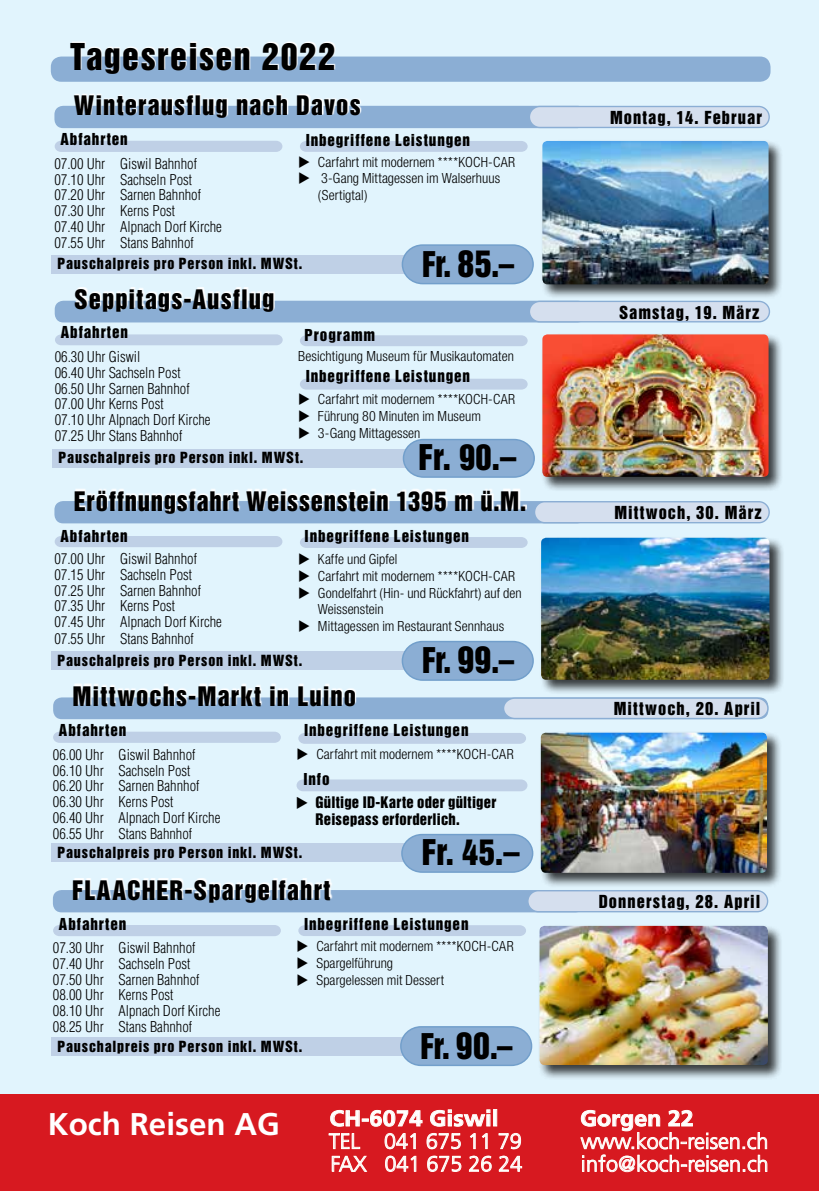
<style>
.page{position:relative;width:819px;height:1191px;background:#e1f4fd}
.page>*{position:absolute;margin:0;border:0;box-sizing:border-box;transform-origin:0 0}
.t1{font:33.77px "Helvetica Inserat";letter-spacing:.045em;color:#000}
.t2{font:32.38px "Helvetica Inserat";letter-spacing:.01em;color:#000;scale:.95 1}
.t3{font:32.38px "Helvetica Inserat";letter-spacing:.01em;color:#000}
.t4{font:700 31.32px "Ascom Frutiger";color:#fff}
.t5{font:24.5px "Helvetica Inserat";letter-spacing:.04em;color:#000}
.t6{font:700 21.88px "Ascom Frutiger";letter-spacing:.01em;color:#fff;scale:1.07 1}
.t7{font:700 21.88px "Ascom Frutiger";letter-spacing:.01em;color:#fff;scale:1.05 1}
.t8{font:300 21.53px/22.8px "Ascom Frutiger";color:#fff}
.t9{font:16.45px "Helvetica Inserat";letter-spacing:.065em;color:#000}
.t10{font:15.05px "Helvetica Inserat";letter-spacing:.06em;color:#000}
.t11{font:300 condensed 14.53px/15.8px "Helvetica";color:#000}
.t12{font:14.53px/17.5px "Helvetica Inserat LT";letter-spacing:.02em;color:#000}
.t13{font:300 condensed 14px/16.8px "Helvetica Neue";letter-spacing:.005em;color:#000}
.t14{font:14px "Helvetica Inserat";letter-spacing:.06em;color:#000}
.s1{font-size:33.6px}
</style>
<div class="page">
<div style="left:0;top:1094px;width:819px;height:97px;background:#d71920"></div>
<svg style="left:329px;top:1133px;width:191px;height:16px"></svg>
<svg style="left:332px;top:1156px;width:190px;height:15px"></svg>
<svg style="left:580px;top:1110px;width:187px;height:61px"></svg>
<svg style="left:330px;top:1110px;width:92px;height:16px"></svg>
<svg style="left:430px;top:1109px;width:60px;height:17px"></svg>
<div style="left:493px;top:1109px;width:4px;height:17px;border:1px solid #fffffb"></div>
<div style="left:51px;top:843px;width:474px;height:19px;background:#bfd0e6"></div>
<div style="left:51px;top:1037px;width:474px;height:19px;background:#bfd0e6"></div>
<svg style="left:53px;top:731px;width:228px;height:12px;background:#c1d2e7"></svg>
<div style="left:51px;top:57px;width:719px;height:25px;background:#8baed4;border-radius:10px"></div>
<svg style="left:72px;top:41px;width:263px;height:32px"></svg>
<div style="left:540px;top:731px;width:241px;height:157px;background:#000;opacity:.75"></div>
<img style="left:541px;top:732px;width:226px;height:141px">
<div style="left:540px;top:139px;width:244px;height:160px;background:#000;opacity:.75"></div>
<img style="left:542px;top:141px;width:226px;height:143px">
<div style="left:541px;top:333px;width:242px;height:159px;background:#000;opacity:.75"></div>
<img style="left:542px;top:334px;width:226px;height:143px">
<svg style="left:55px;top:334px;width:228px;height:11px;background:#c0d1e7"></svg>
<div style="left:52px;top:449px;width:474px;height:18px;background:#bfd0e6"></div>
<svg style="left:401px;top:833px;width:133px;height:40px;background:#91b3d7"></svg>
<div style="left:53px;top:697px;width:715px;height:22px;background:#8baed4;border-radius:9px"></div>
<div style="left:55px;top:301px;width:531px;height:21px;background:#8baed4;border-radius:9px"></div>
<svg style="left:502px;top:697px;width:267px;height:23px"></svg>
<div style="left:529px;top:301px;width:240px;height:21px;background:#d5dfee;border-radius:10px"></div>
<div style="left:528px;top:301px;width:242px;height:21px;border:1px solid #8baed4;border-radius:10px"></div>
<svg style="left:74px;top:683px;width:283px;height:22px"></svg>
<svg style="left:75px;top:287px;width:200px;height:24px"></svg>
<div style="left:538px;top:925px;width:245px;height:155px;background:#000;opacity:.75"></div>
<img style="left:539px;top:926px;width:228px;height:139px">
<div style="left:539px;top:536px;width:245px;height:159px;background:#000;opacity:.75"></div>
<img style="left:541px;top:538px;width:228px;height:141px">
<div style="left:53px;top:925px;width:228px;height:11px;background:#bfd0e6"></div>
<div style="left:55px;top:141px;width:227px;height:11px;background:#bfd0e6"></div>
<div style="left:55px;top:536px;width:227px;height:11px;background:#bfd0e6"></div>
<div style="left:51px;top:255px;width:474px;height:19px;background:#bfd0e6"></div>
<div style="left:51px;top:651px;width:474px;height:19px;background:#bfd0e6"></div>
<svg style="left:400px;top:1026px;width:133px;height:40px;background:#8fb1d6"></svg>
<svg style="left:401px;top:244px;width:133px;height:41px;background:#91b3d7"></svg>
<svg style="left:401px;top:640px;width:133px;height:41px;background:#90b3d7"></svg>
<div style="left:53px;top:890px;width:531px;height:22px;background:#8baed4;border-radius:9px"></div>
<div style="left:54px;top:106px;width:532px;height:22px;background:#8baed4;border-radius:9px"></div>
<div style="left:54px;top:501px;width:532px;height:22px;background:#8baed4;border-radius:9px"></div>
<div style="left:528px;top:890px;width:239px;height:21px;background:#d5dfee;border-radius:10px"></div>
<div style="left:527px;top:890px;width:241px;height:22px;border:1px solid #8baed4;border-radius:10px"></div>
<div style="left:529px;top:106px;width:240px;height:21px;background:#d5dfee;border-radius:10px"></div>
<div style="left:528px;top:106px;width:241px;height:22px;border:1px solid #8baed4;border-radius:10px"></div>
<div style="left:534px;top:502px;width:235px;height:21px;background:#d5dfee;border-radius:10px"></div>
<div style="left:534px;top:501px;width:235px;height:22px;border:1px solid #8baed4;border-radius:10px"></div>
<svg style="left:73px;top:878px;width:259px;height:23px"></svg>
<svg style="left:74px;top:94px;width:288px;height:23px"></svg>
<svg style="left:75px;top:489px;width:452px;height:23px"></svg>
<svg style="left:300px;top:335px;width:227px;height:11px;background:#c0d1e6"></svg>
<div style="left:298px;top:733px;width:228px;height:11px;background:#bfd0e6"></div>
<div style="left:298px;top:925px;width:228px;height:11px;background:#bfd0e6"></div>
<div style="left:300px;top:141px;width:227px;height:11px;background:#bfd0e6"></div>
<div style="left:300px;top:537px;width:227px;height:11px;background:#bfd0e6"></div>
<svg style="left:299px;top:379px;width:236px;height:99px"></svg>
<svg style="left:296px;top:779px;width:231px;height:13px;background:#c2d3e8"></svg>
<h1 class="t1" style="left:70px;top:36px;width:266px">Tagesreisen 2022</h1>
<h3 class="t5" style="left:74px;top:91px;width:288px">Winterausflug nach Davos</h3>
<p class="t10" style="left:60px;top:130px;width:69px">Abfahrten</p>
<p class="t10" style="left:306px;top:131px;width:166px">Inbegriffene Leistungen</p>
<p class="t11" style="left:54px;top:156px;width:169px">07.00 Uhr Giswil Bahnhof<br>07.10 Uhr Sachseln Post<br>07.20 Uhr Sarnen Bahnhof<br>07.30 Uhr Kerns Post<br>07.40 Uhr Alpnach Dorf Kirche<br>07.55 Uhr Stans Bahnhof</p>
<p class="t14" style="left:58px;top:255px;width:246px">Pauschalpreis pro Person inkl. MWSt.</p>
<h3 class="t5" style="left:74px;top:284px;width:202px">Seppitags-Ausflug</h3>
<p class="t13" style="left:318px;top:153px;width:199px">Carfahrt mit modernem ****KOCH-CAR<br>3-Gang Mittagessen im Walserhuus (Sertigtal)</p>
<h2 class="t2" style="left:422px;top:245px;width:98px">Fr. <span class="s1">85</span>.–</h2>
<p class="t10" style="left:61px;top:323px;width:69px">Abfahrten</p>
<p class="t11" style="left:55px;top:349px;width:157px">06.30 Uhr Giswil<br>06.40 Uhr Sachseln Post<br>06.50 Uhr Sarnen Bahnhof<br>07.00 Uhr Kerns Post<br>07.10 Uhr Alpnach Dorf Kirche<br>07.25 Uhr Stans Bahnhof</p>
<p class="t10" style="left:304px;top:326px;width:72px">Programm</p>
<p class="t13" style="left:298px;top:347px;width:217px">Besichtigung Museum für Musikautomaten</p>
<p class="t10" style="left:306px;top:367px;width:166px">Inbegriffene Leistungen</p>
<p class="t13" style="left:318px;top:391px;width:199px">Carfahrt mit modernem ****KOCH-CAR<br>Führung 80 Minuten im Museum<br>3-Gang Mittagessen</p>
<p class="t14" style="left:59px;top:449px;width:246px">Pauschalpreis pro Person inkl. MWSt.</p>
<h2 class="t3" style="left:418px;top:438px;width:99px">Fr. 90.–</h2>
<h3 class="t5" style="left:74px;top:486px;width:454px">Eröffnungsfahrt Weissenstein 1395 m ü.M.</h3>
<p class="t10" style="left:60px;top:527px;width:69px">Abfahrten</p>
<p class="t11" style="left:54px;top:551px;width:169px">07.00 Uhr Giswil Bahnhof<br>07.15 Uhr Sachseln Post<br>07.25 Uhr Sarnen Bahnhof<br>07.35 Uhr Kerns Post<br>07.45 Uhr Alpnach Dorf Kirche<br>07.55 Uhr Stans Bahnhof</p>
<p class="t10" style="left:304px;top:527px;width:166px">Inbegriffene Leistungen</p>
<p class="t13" style="left:318px;top:550px;width:205px">Kaffe und Gipfel<br>Carfahrt mit modernem ****KOCH-CAR<br>Gondelfahrt (Hin- und Rückfahrt) auf den<br>Weissenstein<br>Mittagessen im Restaurant Sennhaus</p>
<p class="t14" style="left:58px;top:652px;width:246px">Pauschalpreis pro Person inkl. MWSt.</p>
<h3 class="t5" style="left:72px;top:681px;width:285px">Mittwochs-Markt in Luino</h3>
<h2 class="t2" style="left:422px;top:641px;width:98px">Fr. <span class="s1">99</span>.–</h2>
<p class="t10" style="left:59px;top:721px;width:69px">Abfahrten</p>
<p class="t10" style="left:304px;top:721px;width:166px">Inbegriffene Leistungen</p>
<p class="t13" style="left:316px;top:745px;width:199px">Carfahrt mit modernem ****KOCH-CAR</p>
<p class="t11" style="left:53px;top:746px;width:169px">06.00 Uhr Giswil Bahnhof<br>06.10 Uhr Sachseln Post<br>06.20 Uhr Sarnen Bahnhof<br>06.30 Uhr Kerns Post<br>06.40 Uhr Alpnach Dorf Kirche<br>06.55 Uhr Stans Bahnhof</p>
<p class="t10" style="left:303px;top:769px;width:28px">Info</p>
<p class="t12" style="left:315px;top:793px;width:182px">Gültige ID-Karte oder gültiger<br>Reisepass erforderlich.</p>
<h2 class="t3" style="left:422px;top:833px;width:99px">Fr. 45.–</h2>
<p class="t14" style="left:58px;top:843px;width:246px">Pauschalpreis pro Person inkl. MWSt.</p>
<h3 class="t5" style="left:72px;top:875px;width:260px">FLAACHER-Spargelfahrt</h3>
<p class="t10" style="left:59px;top:914px;width:69px">Abfahrten</p>
<p class="t10" style="left:304px;top:915px;width:166px">Inbegriffene Leistungen</p>
<p class="t11" style="left:53px;top:940px;width:169px">07.30 Uhr Giswil Bahnhof<br>07.40 Uhr Sachseln Post<br>07.50 Uhr Sarnen Bahnhof<br>08.00 Uhr Kerns Post<br>08.10 Uhr Alpnach Dorf Kirche<br>08.25 Uhr Stans Bahnhof</p>
<p class="t14" style="left:58px;top:1037px;width:246px">Pauschalpreis pro Person inkl. MWSt.</p>
<p class="t13" style="left:316px;top:937px;width:199px">Carfahrt mit modernem ****KOCH-CAR<br>Spargelführung<br>Spargelessen mit Dessert</p>
<h2 class="t2" style="left:420px;top:1026px;width:98px">Fr. <span class="s1">90</span>.–</h2>
<p class="t9" style="left:610px;top:108px;width:153px">Montag, 14. Februar</p>
<p class="t9" style="left:619px;top:302px;width:142px">Samstag, 19. März</p>
<p class="t9" style="left:614px;top:503px;width:149px">Mittwoch, 30. März</p>
<p class="t9" style="left:614px;top:699px;width:148px">Mittwoch, 20. April</p>
<p class="t9" style="left:599px;top:891px;width:163px">Donnerstag, 28. April</p>
<h3 class="t4" style="left:48px;top:1105px;width:233px">Koch Reisen AG</h3>
<h3 class="t6" style="left:329px;top:1105px;width:159px">CH-6074 Giswil</h3>
<h3 class="t7" style="left:580px;top:1105px;width:109px">Gorgen 22</h3>
<h3 class="t8" style="left:580px;top:1130px;width:189px">www.koch-reisen.ch info@koch-reisen.ch</h3>
<h3 class="t8" style="left:329px;top:1130px;width:195px">TEL 041 675 11 79<br>FAX 041 675 26 24</h3>
</div>
